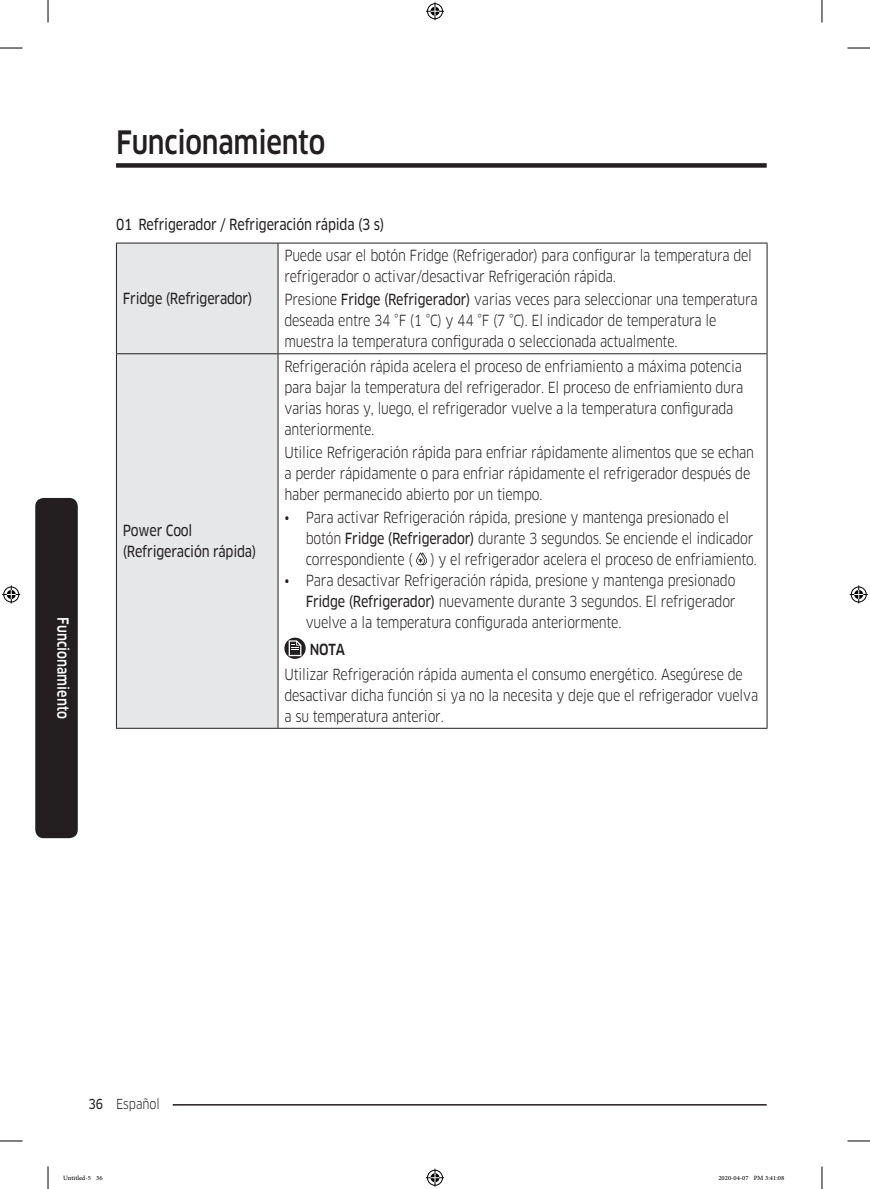
<style>
.page{position:relative;width:870px;height:1189px;background:#fff}
.page>*{position:absolute;margin:0;border:0;box-sizing:border-box;transform-origin:0 0}
.t1{font:500 31.5px "Samsung Clan Pro";letter-spacing:-.01em;color:#231f20;scale:.85 1}
.t2{font:15px/21px "Samsung Clan Pro";letter-spacing:-.015em;color:#231f20;scale:.85 1}
.t3{font:15px/21px "Samsung Clan Pro News";letter-spacing:-.015em;color:#231f20;scale:.85 1}
.Sidebar{font:500 15px "Samsung Clan Pro";color:#fff;scale:.85 1}
.DL_DT_Icon{font:500 15px "Samsung Clan Pro";color:#231f20;scale:.85 1}
.t4{font:13.5px "Samsung Clan Pro";color:#231f20;scale:.85 1}
.t5{font:9px "Adobe Arabic";color:#000}
.s1{font-family:"Samsung Clan Pro News"}
</style>
<div class="page">
<div style="left:116px;top:163px;width:651px;height:5px;background:#231f20"></div>
<hr style="left:116px;top:1104px;width:651px;height:1px;background:#231f20">
<div style="left:103px;top:1096px;width:70px;height:15px;background:#fff"></div>
<div style="left:35px;top:498px;width:43px;height:340px;background:#231f20;border-radius:9px"></div>
<div style="left:117px;top:244px;width:161px;height:484px;background:#e6e7e9"></div>
<hr style="left:116px;top:243px;width:162px;height:1px;background:#231f20">
<hr style="left:116px;top:243px;width:1px;height:110px;background:#231f20">
<hr style="left:278px;top:243px;width:489px;height:1px;background:#231f20">
<hr style="left:278px;top:243px;width:1px;height:110px;background:#231f20">
<hr style="left:767px;top:243px;width:1px;height:110px;background:#231f20">
<hr style="left:116px;top:353px;width:162px;height:1px;background:#231f20">
<hr style="left:116px;top:354px;width:1px;height:374px;background:#231f20">
<hr style="left:278px;top:353px;width:489px;height:1px;background:#231f20">
<hr style="left:278px;top:354px;width:1px;height:374px;background:#231f20">
<hr style="left:767px;top:354px;width:1px;height:374px;background:#231f20">
<hr style="left:116px;top:728px;width:162px;height:1px;background:#231f20">
<hr style="left:278px;top:728px;width:489px;height:1px;background:#231f20">
<svg style="left:416px;top:552px;width:11px;height:13px"></svg>
<svg style="left:284px;top:638px;width:22px;height:21px"></svg>
<svg style="left:289px;top:640px;width:12px;height:16px"></svg>
<svg style="left:0;top:48px;width:22px;height:1px"></svg>
<svg style="left:847px;top:48px;width:23px;height:1px"></svg>
<svg style="left:0;top:1141px;width:22px;height:1px"></svg>
<svg style="left:847px;top:1141px;width:23px;height:1px"></svg>
<svg style="left:48px;top:0;width:1px;height:23px"></svg>
<svg style="left:48px;top:1166px;width:1px;height:23px"></svg>
<svg style="left:822px;top:0;width:1px;height:23px"></svg>
<svg style="left:822px;top:1166px;width:1px;height:23px"></svg>
<svg style="left:426px;top:2px;width:18px;height:18px"></svg>
<svg style="left:426px;top:1169px;width:18px;height:18px"></svg>
<svg style="left:2px;top:585px;width:18px;height:18px"></svg>
<svg style="left:850px;top:585px;width:18px;height:18px"></svg>
<h1 class="t1" style="left:116px;top:124px;width:248px">Funcionamiento</h1>
<h4 class="t3" style="left:116px;top:214px;width:317px">01 Refrigerador / Refrigeración rápida (3 s)</h4>
<p class="Sidebar" style="left:72px;top:617px;width:121px;rotate:90deg">Funcionamiento</p>
<p class="t3" style="left:123px;top:288px;width:154px">Fridge (Refrigerador)</p>
<p class="t3" style="left:123px;top:520px;width:159px">Power Cool (Refrigeración rápida)</p>
<p class="t2" style="left:284px;top:245px;width:552px">Puede usar el botón Fridge (Refrigerador) para configurar la temperatura del refrigerador o activar/desactivar Refrigeración rápida.</p>
<p class="t2" style="left:284px;top:289px;width:558px">Presione <span class="s1">Fridge (Refrigerador)</span> varias veces para seleccionar una temperatura deseada entre 34 °F (1 °C) y 44 °F (7 °C). El indicador de temperatura le muestra la temperatura configurada o seleccionada actualmente.</p>
<p class="t2" style="left:284px;top:356px;width:541px">Refrigeración rápida acelera el proceso de enfriamiento a máxima potencia para bajar la temperatura del refrigerador. El proceso de enfriamiento dura varias horas y, luego, el refrigerador vuelve a la temperatura configurada anteriormente.</p>
<p class="t2" style="left:284px;top:442px;width:554px">Utilice Refrigeración rápida para enfriar rápidamente alimentos que se echan a perder rápidamente o para enfriar rápidamente el refrigerador después de haber permanecido abierto por un tiempo.</p>
<p class="t2" style="left:306px;top:507px;width:532px;text-indent:-21px">• Para activar Refrigeración rápida, presione y mantenga presionado el botón <span class="s1">Fridge (Refrigerador)</span> durante 3 segundos. Se enciende el indicador correspondiente ( ) y el refrigerador acelera el proceso de enfriamiento.</p>
<p class="t2" style="left:306px;top:570px;width:507px;text-align:justify;text-indent:-21px">• Para desactivar Refrigeración rápida, presione y mantenga presionado <span class="s1">Fridge (Refrigerador)</span> nuevamente durante 3 segundos. El refrigerador vuelve a la temperatura configurada anteriormente.</p>
<p class="DL_DT_Icon" style="left:310px;top:640px;width:43px">NOTA</p>
<p class="t2" style="left:284px;top:664px;width:559px">Utilizar Refrigeración rápida aumenta el consumo energético. Asegúrese de desactivar dicha función si ya no la necesita y deje que el refrigerador vuelva a su temperatura anterior.</p>
<p class="t4" style="left:88px;top:1096px;width:86px"><span class="s1">36</span> Español</p>
<p class="t5" style="left:63px;top:1171px;width:41px">Untitled-5 36</p>
<p class="t5" style="left:718px;top:1171px;width:67px">2020-04-07 PM 3:41:08</p>
</div>
